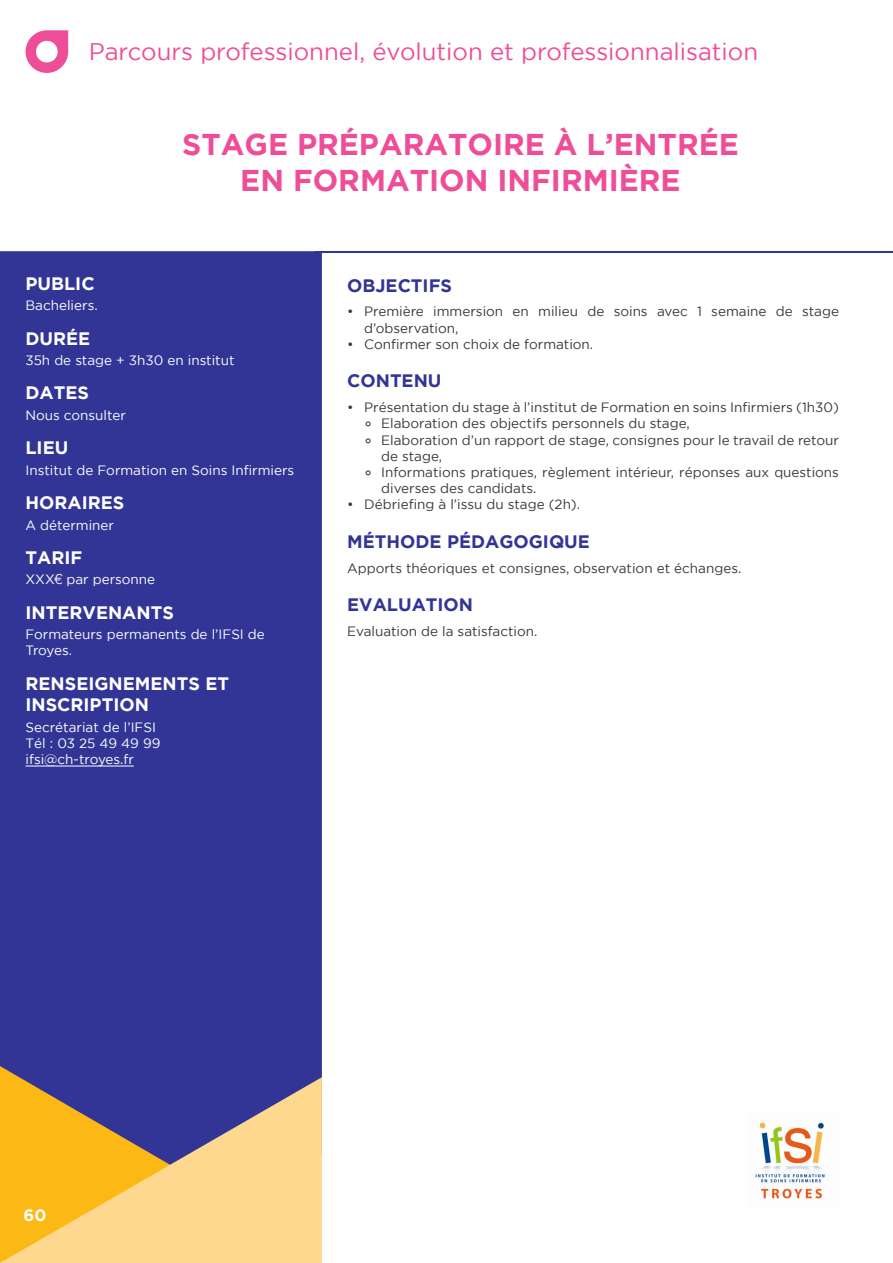
<style>
.page{position:relative;width:893px;height:1263px;background:#fff}
.page>*{position:absolute;margin:0;border:0;box-sizing:border-box;transform-origin:0 0}
.Titre_formation{font:700 30px/36px "Gotham";color:#ee4e98;text-align:center}
.t1{font:24px "Gotham";color:#ee4e98}
.Titre_blanc_gauche{font:700 18px/21.6px "Gotham";color:#fff}
.Titre_bleu{font:700 18px "Gotham";color:#323595}
.t2{font:700 16.5px "Gotham";color:#fff}
.t3{font:13.5px/16.2px "Gotham";color:#3a3739}
.Texte_blanc_gauche{font:13.5px/16.2px "Gotham";color:#fff}
.s1{font-family:"Te X Gyre Adventor"}
</style>
<div class="page">
<div style="left:0;top:251px;width:322px;height:826px;background:#323595"></div>
<svg style="left:26px;top:30px;width:42px;height:43px"></svg>
<div style="left:0;top:1066px;width:172px;height:11px;background:#323595"></div>
<svg style="left:0;top:1077px;width:322px;height:186px;background:#d0aa6b"></svg>
<hr style="left:316px;top:251px;width:577px;height:2px;background:#323595">
<hr style="left:26px;top:766px;width:108px;height:1px;background:#fff">
<img style="left:755px;top:1122px;width:70px;height:77px">
<h2 class="t1" style="left:89px;top:39px;width:671px">Parcours professionnel, évolution et professionnalisation</h2>
<p class="Titre_formation" style="left:182px;top:126px;width:558px">STAGE PRÉPARATOIRE À L’ENTRÉE<br>EN FORMATION INFIRMIÈRE</p>
<p class="Titre_blanc_gauche" style="left:26px;top:272px;width:71px">PUBLIC</p>
<p class="Texte_blanc_gauche" style="left:26px;top:297px;width:74px">Bacheliers.</p>
<p class="Titre_blanc_gauche" style="left:26px;top:327px;width:66px">DURÉE</p>
<p class="Texte_blanc_gauche" style="left:26px;top:352px;width:211px">35h de stage + 3h30 en institut</p>
<p class="Titre_blanc_gauche" style="left:26px;top:382px;width:65px">DATES</p>
<p class="Texte_blanc_gauche" style="left:26px;top:407px;width:102px">Nous consulter</p>
<p class="Titre_blanc_gauche" style="left:26px;top:437px;width:44px">LIEU</p>
<p class="Texte_blanc_gauche" style="left:26px;top:462px;width:270px">Institut de Formation en Soins Infirmiers</p>
<p class="Titre_blanc_gauche" style="left:26px;top:491px;width:100px">HORAIRES</p>
<p class="Texte_blanc_gauche" style="left:26px;top:516px;width:90px">A déterminer</p>
<p class="Titre_blanc_gauche" style="left:26px;top:546px;width:58px">TARIF</p>
<p class="Texte_blanc_gauche" style="left:26px;top:571px;width:131px">XXX<span class="s1">€</span> par personne</p>
<p class="Titre_blanc_gauche" style="left:26px;top:601px;width:150px">INTERVENANTS</p>
<p class="Texte_blanc_gauche" style="left:26px;top:626px;width:241px">Formateurs permanents de l’IFSI de<br>Troyes.</p>
<p class="Titre_blanc_gauche" style="left:26px;top:672px;width:205px">RENSEIGNEMENTS ET<br>INSCRIPTION</p>
<p class="Texte_blanc_gauche" style="left:26px;top:719px;width:132px">Secrétariat de l’IFSI</p>
<p class="Texte_blanc_gauche" style="left:26px;top:735px;width:136px">Tél : 03 25 49 49 99</p>
<p class="Texte_blanc_gauche" style="left:26px;top:751px;width:110px">ifsi@ch-troyes.fr</p>
<p class="Titre_bleu" style="left:347px;top:275px;width:106px">OBJECTIFS</p>
<p class="t3" style="left:364px;top:303px;width:476px;text-indent:-17px">• Première immersion en milieu de soins avec 1 semaine de stage d’observation,</p>
<p class="t3" style="left:347px;top:336px;width:248px">• Confirmer son choix de formation.</p>
<p class="Titre_bleu" style="left:347px;top:371px;width:96px">CONTENU</p>
<p class="t3" style="left:347px;top:399px;width:493px">• Présentation du stage à l’institut de Formation en soins Infirmiers (1h30)</p>
<p class="t3" style="left:364px;top:415px;width:327px"><span class="s1">◦</span> Elaboration des objectifs personnels du stage,</p>
<p class="t3" style="left:381px;top:431px;width:459px;text-indent:-17px"><span class="s1">◦</span> Elaboration d’un rapport de stage, consignes pour le travail de retour de stage,</p>
<p class="t3" style="left:381px;top:464px;width:459px;text-indent:-17px"><span class="s1">◦</span> Informations pratiques, règlement intérieur, réponses aux questions diverses des candidats.</p>
<p class="t3" style="left:347px;top:496px;width:234px">• Débriefing à l’issu du stage (2h).</p>
<p class="Titre_bleu" style="left:347px;top:531px;width:244px">MÉTHODE PÉDAGOGIQUE</p>
<p class="t3" style="left:347px;top:559px;width:396px">Apports théoriques et consignes, observation et échanges.</p>
<p class="Titre_bleu" style="left:347px;top:594px;width:127px">EVALUATION</p>
<p class="t3" style="left:347px;top:623px;width:192px">Evaluation de la satisfaction.</p>
<p class="t2" style="left:24px;top:1205px;width:24px">60</p>
</div>
